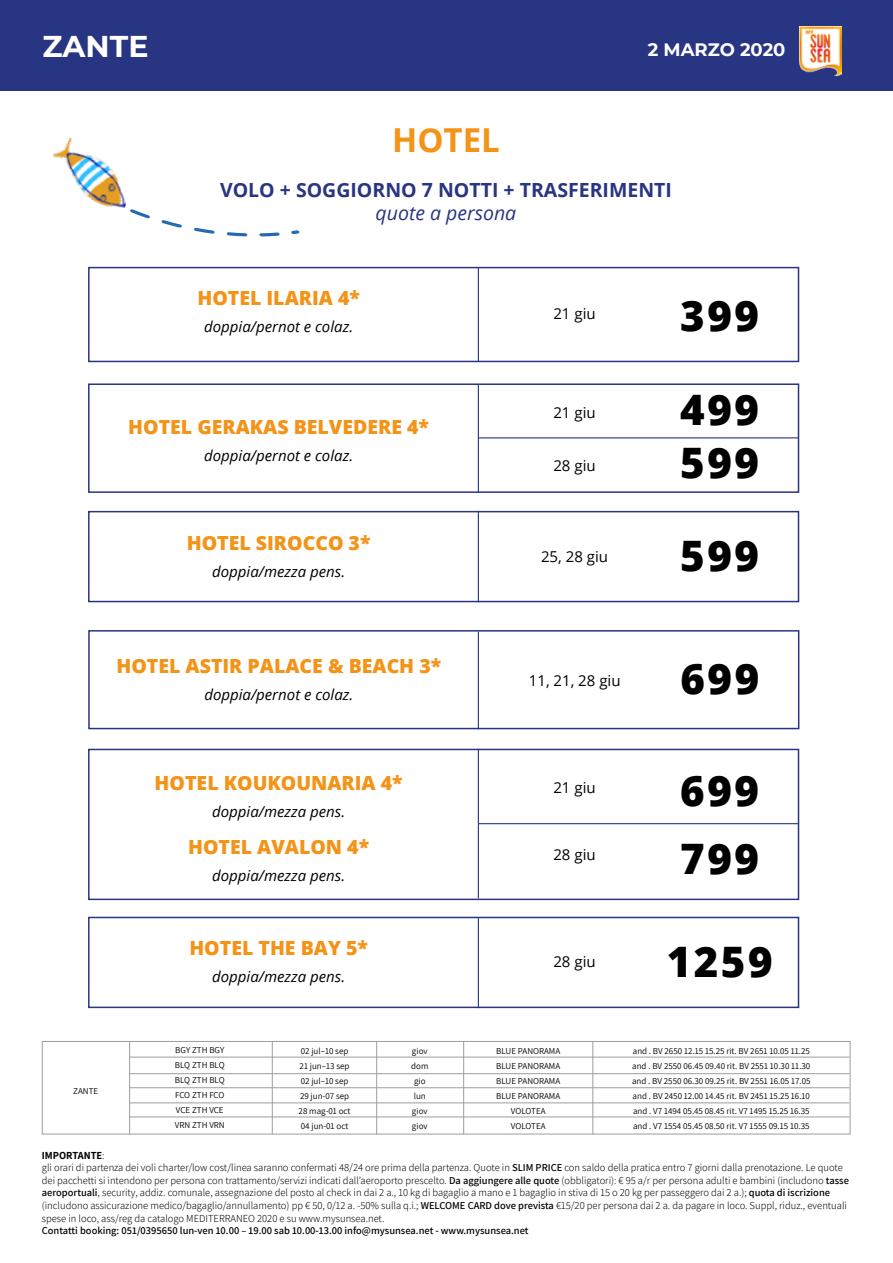
<style>
.page{position:relative;width:893px;height:1263px;background:#fff}
.page>*{position:absolute;margin:0;border:0;box-sizing:border-box;transform-origin:0 0}
.t1{font:800 42px/67.5px "Open Sans";letter-spacing:.06em;color:#000}
.t2{font:700 33px "Open Sans";color:#f39317}
.t3{font:700 30px "Montserrat";color:#fff}
.t4{font:800 19.5px "Open Sans";color:#f39317}
.t5{font:700 19.5px "Open Sans";color:#283583}
.t6{font:italic 19.5px "Open Sans";color:#283583}
.t7{font:700 18px "Montserrat";color:#fff}
.t8{font:italic 15px "Open Sans";color:#000}
.t9{font:15px "Open Sans";color:#000}
.t10{font:300 10.5px/12.6px "Assistant";color:#000}
.t11{font:600 10.5px "Assistant";color:#000}
.t12{font:9px/15px "Assistant";color:#000}
.s1{font-weight:700}
.s2{font-weight:600}
</style>
<div class="page">
<div style="left:42px;top:1041px;width:808px;height:93px;border:1px solid #9d9d9c"></div>
<hr style="left:272px;top:1041px;width:1px;height:93px;background:#9d9d9c">
<hr style="left:129px;top:1041px;width:1px;height:93px;background:#9d9d9c">
<hr style="left:376px;top:1041px;width:1px;height:93px;background:#9d9d9c">
<hr style="left:463px;top:1041px;width:1px;height:93px;background:#9d9d9c">
<hr style="left:592px;top:1041px;width:1px;height:93px;background:#9d9d9c">
<hr style="left:130px;top:1057px;width:719px;height:1px;background:#9d9d9c">
<hr style="left:130px;top:1073px;width:719px;height:1px;background:#9d9d9c">
<hr style="left:130px;top:1087px;width:719px;height:1px;background:#9d9d9c">
<hr style="left:130px;top:1102px;width:719px;height:1px;background:#9d9d9c">
<hr style="left:130px;top:1116px;width:719px;height:1px;background:#9d9d9c">
<div style="left:0;top:0;width:893px;height:90px;background:#283583"></div>
<img style="left:799px;top:27px;width:43px;height:48px">
<div style="left:88px;top:917px;width:711px;height:91px;border:2px solid #283583"></div>
<div style="left:88px;top:749px;width:711px;height:151px;border:2px solid #283583"></div>
<div style="left:88px;top:267px;width:711px;height:95px;border:2px solid #283583"></div>
<div style="left:88px;top:630px;width:711px;height:99px;border:2px solid #283583"></div>
<div style="left:88px;top:511px;width:711px;height:91px;border:2px solid #283583"></div>
<div style="left:88px;top:383px;width:711px;height:110px;border:2px solid #283583"></div>
<hr style="left:479px;top:437px;width:319px;height:1px;background:#283583">
<hr style="left:479px;top:823px;width:319px;height:1px;background:#283583">
<hr style="left:478px;top:268px;width:1px;height:93px;background:#283583">
<hr style="left:478px;top:385px;width:1px;height:108px;background:#283583">
<hr style="left:478px;top:511px;width:1px;height:91px;background:#283583">
<hr style="left:478px;top:631px;width:1px;height:98px;background:#283583">
<hr style="left:478px;top:918px;width:1px;height:90px;background:#283583">
<hr style="left:478px;top:749px;width:1px;height:149px;background:#283583">
<img style="left:53px;top:137px;width:74px;height:71px">
<svg style="left:130px;top:209px;width:169px;height:27px"></svg>
<h3 class="t3" style="left:43px;top:24px;width:108px">ZANTE</h3>
<h3 class="t7" style="left:648px;top:37px;width:139px">2 MARZO 2020</h3>
<h2 class="t2" style="left:392px;top:116px;width:109px">HOTEL</h2>
<h3 class="t5" style="left:220px;top:176px;width:453px">VOLO + SOGGIORNO 7 NOTTI + TRASFERIMENTI</h3>
<h3 class="t6" style="left:376px;top:200px;width:142px">quote a persona</h3>
<h3 class="t4" style="left:197px;top:283px;width:164px">HOTEL ILARIA 4*</h3>
<h3 class="t8" style="left:204px;top:316px;width:150px">doppia/pernot e colaz.</h3>
<h3 class="t4" style="left:128px;top:412px;width:302px">HOTEL GERAKAS BELVEDERE 4*</h3>
<h3 class="t8" style="left:204px;top:446px;width:150px">doppia/pernot e colaz.</h3>
<h3 class="t4" style="left:187px;top:528px;width:185px">HOTEL SIROCCO 3*</h3>
<h3 class="t8" style="left:212px;top:561px;width:135px">doppia/mezza pens.</h3>
<h3 class="t9" style="left:553px;top:303px;width:44px">21 giu</h3>
<h3 class="t9" style="left:553px;top:403px;width:44px">21 giu</h3>
<h3 class="t9" style="left:553px;top:455px;width:44px">28 giu</h3>
<h3 class="t9" style="left:541px;top:546px;width:69px">25, 28 giu</h3>
<h1 class="t1" style="left:680px;top:280px;width:80px">399</h1>
<h1 class="t1" style="left:680px;top:382px;width:80px;line-height:52.5px">499<br>599</h1>
<h1 class="t1" style="left:680px;top:520px;width:80px">599</h1>
<h3 class="t4" style="left:116px;top:651px;width:326px">HOTEL ASTIR PALACE &amp; BEACH 3*</h3>
<h3 class="t8" style="left:204px;top:685px;width:150px">doppia/pernot e colaz.</h3>
<h3 class="t4" style="left:155px;top:768px;width:250px">HOTEL KOUKOUNARIA 4*</h3>
<h3 class="t8" style="left:212px;top:801px;width:135px">doppia/mezza pens.</h3>
<h3 class="t4" style="left:188px;top:832px;width:183px">HOTEL AVALON 4*</h3>
<h3 class="t8" style="left:212px;top:865px;width:135px">doppia/mezza pens.</h3>
<h3 class="t9" style="left:529px;top:670px;width:93px">11, 21, 28 giu</h3>
<h3 class="t9" style="left:553px;top:777px;width:44px">21 giu</h3>
<h3 class="t9" style="left:553px;top:845px;width:44px">28 giu</h3>
<h1 class="t1" style="left:680px;top:643px;width:80px">699</h1>
<h1 class="t1" style="left:680px;top:755px;width:80px">699<br>799</h1>
<p class="t12" style="left:73px;top:1083px;width:26px">ZANTE</p>
<h3 class="t4" style="left:189px;top:933px;width:180px">HOTEL THE BAY 5*</h3>
<h3 class="t8" style="left:212px;top:967px;width:135px">doppia/mezza pens.</h3>
<h3 class="t9" style="left:553px;top:952px;width:44px">28 giu</h3>
<h1 class="t1" style="left:667px;top:926px;width:108px">1259</h1>
<p class="t12" style="left:175px;top:1042px;width:51px">BGY ZTH BGY<br>BLQ ZTH BLQ<br>BLQ ZTH BLQ<br>FCO ZTH FCO<br>VCE ZTH VCE<br>VRN ZTH VRN</p>
<p class="t12" style="left:299px;top:1043px;width:53px">02 jul–10 sep<br>21 jun–13 sep<br>02 jul–10 sep<br>29 jun-07 sep<br>28 mag-01 oct<br>04 jun-01 oct</p>
<p class="t12" style="left:411px;top:1043px;width:19px;text-align:center">giov dom gio lun giov giov</p>
<p class="t12" style="left:496px;top:1043px;width:66px;text-align:center">BLUE PANORAMA<br>BLUE PANORAMA<br>BLUE PANORAMA<br>BLUE PANORAMA<br>VOLOTEA<br>VOLOTEA</p>
<p class="t12" style="left:632px;top:1042px;width:180px;text-align:justify">and . BV 2650 12.15 15.25 rit. BV 2651 10.05 11.25 and . BV 2550 06.45 09.40 rit. BV 2551 10.30 11.30 and . BV 2550 06.30 09.25 rit. BV 2551 16.05 17.05 and . BV 2450 12.00 14.45 rit. BV 2451 15.25 16.10 and . V7 1494 05.45 08.45 rit. V7 1495 15.25 16.35 and . V7 1554 05.45 08.50 rit. V7 1555 09.15 10.35</p>
<p class="t10" style="left:42px;top:1148px;width:809px"><span class="s1">IMPORTANTE</span>:<br>gli orari di partenza dei voli charter/low cost/linea saranno confermati 48/24 ore prima della partenza. Quote in <span class="s2">SLIM PRICE</span> con saldo della pratica entro 7 giorni dalla prenotazione. Le quote dei pacchetti si intendono per persona con trattamento/servizi indicati dall’aeroporto prescelto. <span class="s2">Da aggiungere alle quote</span> (obbligatori): € 95 a/r per persona adulti e bambini (includono <span class="s2">tasse aeroportuali</span>, security, addiz. comunale, assegnazione del posto al check in dai 2 a., 10 kg di bagaglio a mano e 1 bagaglio in stiva di 15 o 20 kg per passeggero dai 2 a.); <span class="s2">quota di iscrizione </span>(includono assicurazione medico/bagaglio/annullamento) pp € 50, 0/12 a. -50% sulla q.i.; <span class="s2">WELCOME CARD dove prevista</span> €15/20 per persona dai 2 a. da pagare in loco. Suppl, riduz., eventuali spese in loco, ass/reg da catalogo MEDITERRANEO 2020 e su www.mysunsea.net.</p>
<p class="t11" style="left:42px;top:1223px;width:488px">Contatti booking: 051/0395650 lun-ven 10.00 – 19.00 sab 10.00-13.00 info@mysunsea.net - www.mysunsea.net</p>
</div>
